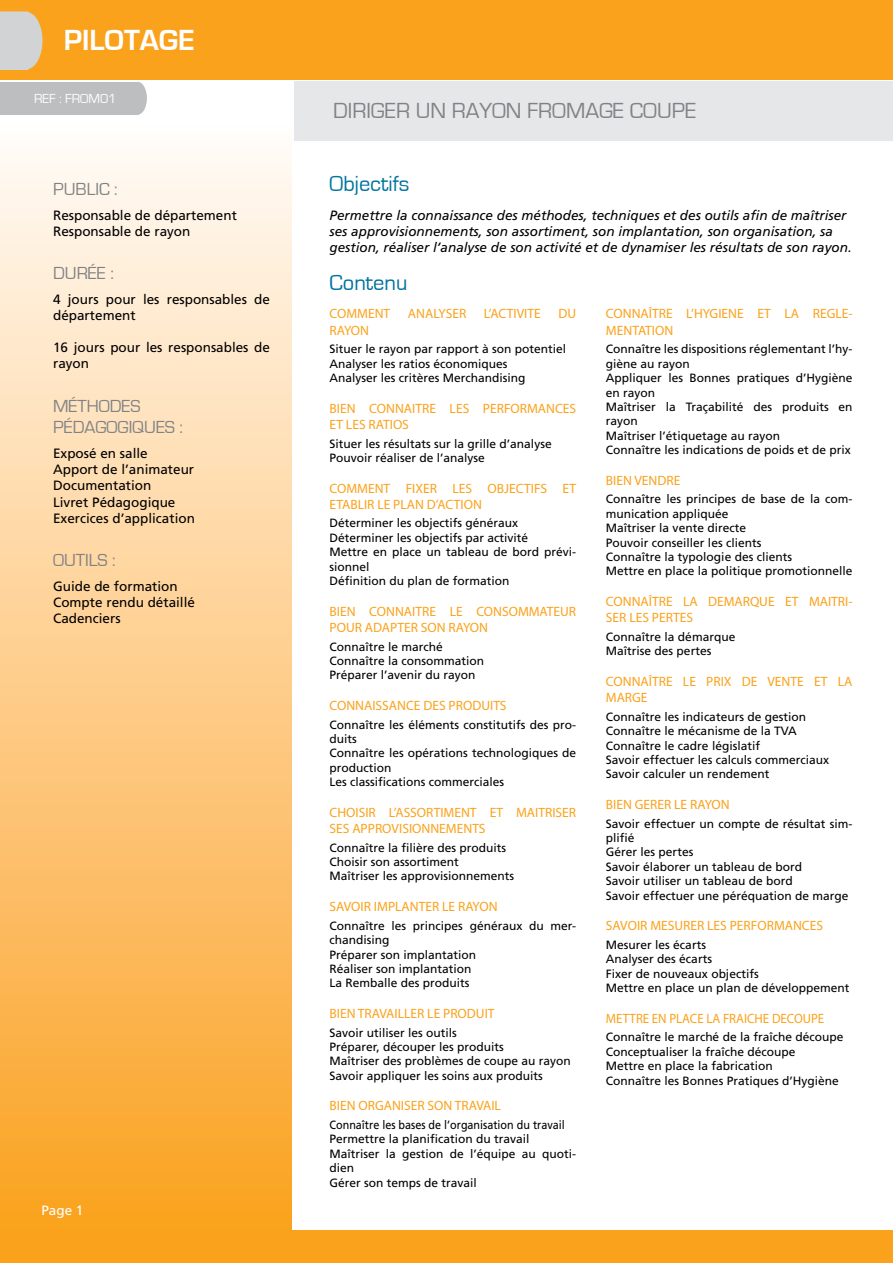
<style>
.page{position:relative;width:893px;height:1263px;background:#fff}
.page>*{position:absolute;margin:0;border:0;box-sizing:border-box;transform-origin:0 0}
.t1{font:700 30px "Eurostile";color:#fff}
.t2{font:22.5px "Eurostile";color:#808285}
.t3{font:22.5px "Eurostile";color:#00749f}
.t4{font:18px/21.6px "Eurostile";color:#808285}
.t5{font:13.5px/16.2px "Myriad Pro";color:#faa21b}
.t6{font:13.5px/16.2px "Frutiger";color:#000}
.t7{font:italic 13.5px/16.2px "Frutiger";color:#000}
.t8{font:13.5px "Myriad Pro";color:#faa21b;scale:.95 1}
.t9{font:13.5px "Eurostile";color:#fff}
.t10{font:13.5px "Frutiger";color:#fff}
.t11{font:12px/14.4px "Frutiger";color:#000}
.t12{font:12px/14.4px "Frutiger";color:#000;scale:.9 1}
</style>
<div class="page">
<div style="left:0;top:0;width:893px;height:79px;background:#faa21b"></div>
<div style="left:0;top:119px;width:292px;height:1111px;background:linear-gradient(to bottom,#fffbf9,#fba121)"></div>
<div style="left:0;top:1229px;width:893px;height:34px;background:#faa21b"></div>
<svg style="left:0;top:11px;width:43px;height:59px"></svg>
<div style="left:295px;top:81px;width:598px;height:59px;background:#e6e7e8"></div>
<div style="left:0;top:82px;width:139px;height:33px;background:#bcbec0"></div>
<div style="left:129px;top:82px;width:18px;height:33px;background:#bcbec0;border-radius:50%"></div>
<h1 class="t1" style="left:64px;top:24px;width:132px">PILOTAGE</h1>
<p class="t9" style="left:34px;top:91px;width:84px">REF : FROM01</p>
<h3 class="t4" style="left:53px;top:178px;width:66px">PUBLIC :</h3>
<p class="t6" style="left:53px;top:207px;width:185px">Responsable de département<br>Responsable de rayon</p>
<h3 class="t4" style="left:53px;top:263px;width:62px">DURÉE :</h3>
<p class="t6" style="left:53px;top:291px;width:218px">4 jours pour les responsables de département</p>
<p class="t6" style="left:53px;top:339px;width:218px">16 jours pour les responsables de rayon</p>
<h3 class="t4" style="left:53px;top:395px;width:131px">MÉTHODES<br>PÉDAGOGIQUES :</h3>
<p class="t6" style="left:53px;top:445px;width:143px">Exposé en salle<br>Apport de l’animateur<br>Documentation<br>Livret Pédagogique<br>Exercices d’application</p>
<h3 class="t4" style="left:53px;top:550px;width:64px">OUTILS :</h3>
<p class="t6" style="left:53px;top:578px;width:143px">Guide de formation<br>Compte rendu détaillé<br>Cadenciers</p>
<p class="t10" style="left:41px;top:1203px;width:44px">Page 1</p>
<h2 class="t2" style="left:333px;top:99px;width:365px">DIRIGER UN RAYON FROMAGE COUPE</h2>
<h2 class="t3" style="left:330px;top:171px;width:81px">Objectifs</h2>
<p class="t7" style="left:330px;top:207px;width:524px">Permettre la connaissance des méthodes, techniques et des outils afin de maîtriser ses approvisionnements, son assortiment, son implantation, son organisation, sa gestion, réaliser l’analyse de son activité et de dynamiser les résultats de son rayon.</p>
<h2 class="t3" style="left:330px;top:271px;width:80px">Contenu</h2>
<p class="t5" style="left:330px;top:306px;width:62px">COMMENT</p>
<p class="t5" style="left:408px;top:306px;width:60px">ANALYSER</p>
<p class="t5" style="left:484px;top:306px;width:58px">L’ACTIVITE</p>
<p class="t5" style="left:558px;top:306px;width:19px">DU</p>
<p class="t5" style="left:330px;top:322px;width:41px">RAYON</p>
<p class="t11" style="left:330px;top:342px;width:238px">Situer le rayon par rapport à son potentiel<br>Analyser les ratios économiques<br>Analyser les critères Merchandising</p>
<p class="t5" style="left:330px;top:400px;width:248px">BIEN CONNAITRE LES PERFORMANCES<br>ET LES RATIOS</p>
<p class="t11" style="left:330px;top:436px;width:224px">Situer les résultats sur la grille d’analyse<br>Pouvoir réaliser de l’analyse</p>
<p class="t5" style="left:330px;top:480px;width:248px">COMMENT FIXER LES OBJECTIFS ET<br>ETABLIR LE PLAN D’ACTION</p>
<p class="t11" style="left:330px;top:516px;width:248px">Déterminer les objectifs généraux<br>Déterminer les objectifs par activité<br>Mettre en place un tableau de bord prévi&shy;sionnel<br>Définition du plan de formation</p>
<p class="t5" style="left:330px;top:603px;width:248px">BIEN CONNAITRE LE CONSOMMATEUR<br>POUR ADAPTER SON RAYON</p>
<p class="t11" style="left:330px;top:639px;width:156px">Connaître le marché<br>Connaître la consommation<br>Préparer l’avenir du rayon</p>
<p class="t5" style="left:330px;top:697px;width:179px">CONNAISSANCE DES PRODUITS</p>
<p class="t11" style="left:330px;top:717px;width:248px">Connaître les éléments constitutifs des pro&shy;duits<br>Connaître les opérations technologiques de production<br>Les classifications commerciales</p>
<p class="t5" style="left:330px;top:804px;width:248px">CHOISIR L’ASSORTIMENT ET MAITRISER<br>SES APPROVISIONNEMENTS</p>
<p class="t11" style="left:330px;top:840px;width:186px">Connaître la filière des produits<br>Choisir son assortiment<br>Maîtriser les approvisionnements</p>
<p class="t5" style="left:330px;top:898px;width:170px">SAVOIR IMPLANTER LE RAYON</p>
<p class="t11" style="left:330px;top:918px;width:248px">Connaître les principes généraux du mer&shy;chandising<br>Préparer son implantation<br>Réaliser son implantation<br>La Remballe des produits</p>
<p class="t5" style="left:330px;top:1005px;width:167px">BIEN TRAVAILLER LE PRODUIT</p>
<p class="t11" style="left:330px;top:1025px;width:243px">Savoir utiliser les outils<br>Préparer, découper les produits<br>Maîtriser des problèmes de coupe au rayon Savoir appliquer les soins aux produits</p>
<p class="t5" style="left:330px;top:1097px;width:173px">BIEN ORGANISER SON TRAVAIL</p>
<p class="t12" style="left:330px;top:1117px;width:275px">Connaître les bases de l’organisation du travail<br>Permettre la planification du travail<br>Maîtriser la gestion de l’équipe au quoti&shy;dien<br>Gérer son temps de travail</p>
<p class="t5" style="left:606px;top:306px;width:248px">CONNAÎTRE L’HYGIENE ET LA REGLE-<br>MENTATION</p>
<p class="t11" style="left:606px;top:342px;width:248px">Connaître les dispositions réglementant l’hy&shy;giène au rayon<br>Appliquer les Bonnes pratiques d’Hygiène en rayon<br>Maîtriser la Traçabilité des produits en rayon<br>Maîtriser l’étiquetage au rayon<br>Connaître les indications de poids et de prix</p>
<p class="t5" style="left:606px;top:472px;width:76px">BIEN VENDRE</p>
<p class="t11" style="left:606px;top:492px;width:248px">Connaître les principes de base de la com&shy;munication appliquée<br>Maîtriser la vente directe<br>Pouvoir conseiller les clients<br>Connaître la typologie des clients<br>Mettre en place la politique promotionnelle</p>
<p class="t5" style="left:606px;top:593px;width:248px">CONNAÎTRE LA DEMARQUE ET MAITRI-<br>SER LES PERTES</p>
<p class="t11" style="left:606px;top:629px;width:131px">Connaître la démarque<br>Maîtrise des pertes</p>
<p class="t5" style="left:606px;top:673px;width:248px">CONNAÎTRE LE PRIX DE VENTE ET LA<br>MARGE</p>
<p class="t11" style="left:606px;top:709px;width:225px">Connaître les indicateurs de gestion Connaître le mécanisme de la TVA Connaître le cadre législatif<br>Savoir effectuer les calculs commerciaux Savoir calculer un rendement</p>
<p class="t5" style="left:606px;top:796px;width:125px">BIEN GERER LE RAYON</p>
<p class="t11" style="left:606px;top:816px;width:248px">Savoir effectuer un compte de résultat sim&shy;plifié<br>Gérer les pertes<br>Savoir élaborer un tableau de bord<br>Savoir utiliser un tableau de bord<br>Savoir effectuer une péréquation de marge</p>
<p class="t5" style="left:606px;top:917px;width:219px">SAVOIR MESURER LES PERFORMANCES</p>
<p class="t11" style="left:606px;top:937px;width:245px">Mesurer les écarts<br>Analyser des écarts<br>Fixer de nouveaux objectifs<br>Mettre en place un plan de développement</p>
<p class="t8" style="left:606px;top:1010px;width:231px">METTRE EN PLACE LA FRAICHE DECOUPE</p>
<p class="t11" style="left:606px;top:1030px;width:239px">Connaître le marché de la fraîche découpe Conceptualiser la fraîche découpe<br>Mettre en place la fabrication<br>Connaître les Bonnes Pratiques d’Hygiène</p>
</div>
